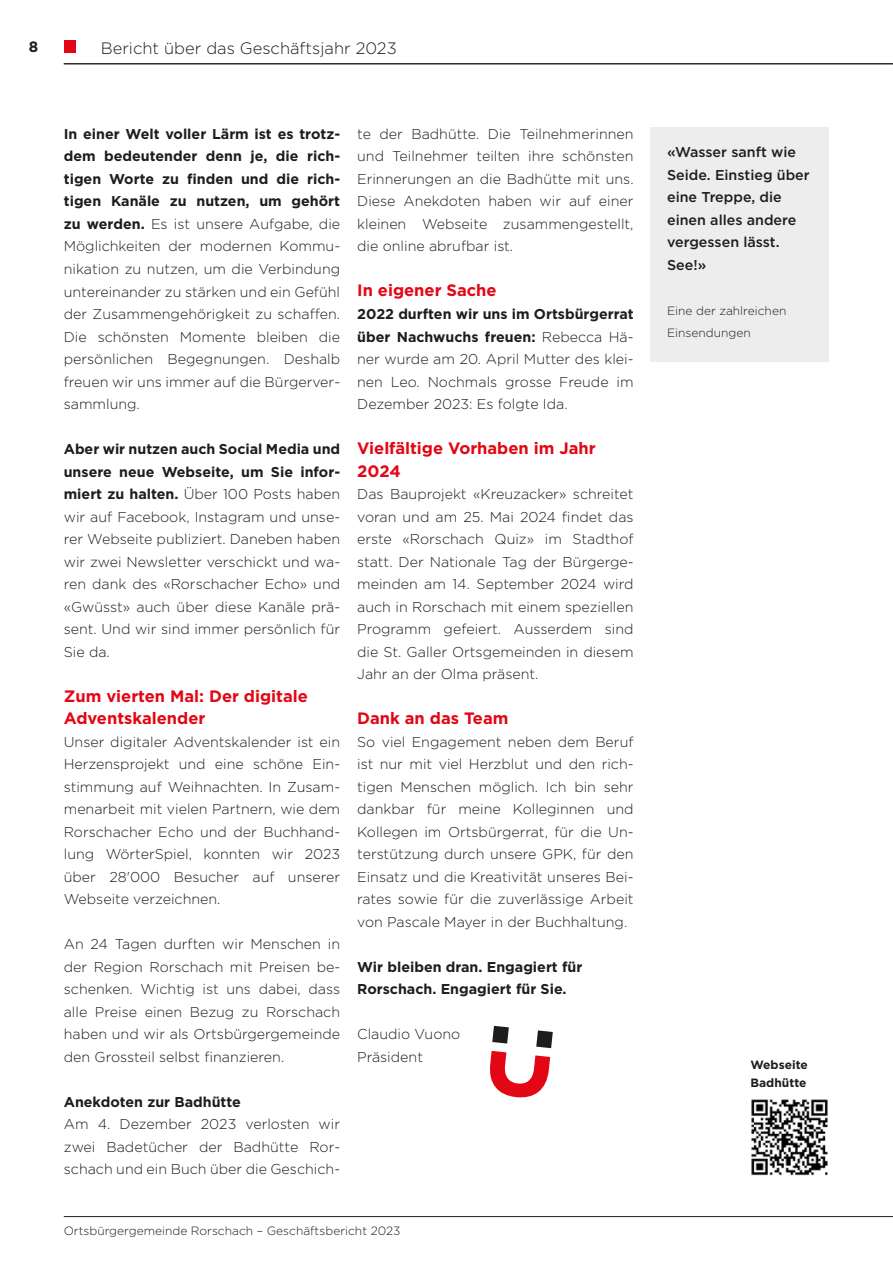
<style>
.page{position:relative;width:893px;height:1263px;background:#fff}
.page>*{position:absolute;margin:0;border:0;box-sizing:border-box;transform-origin:0 0}
.t1{font:700 16.5px/22.5px "Gotham";color:#e30614}
.t2{font:300 16.5px "Gotham";color:#1d1d1b}
.t3{font:700 15px "Gotham";color:#1d1d1b}
.t4{font:300 14.25px/22.5px "Gotham";color:#1d1d1b;text-align:justify}
.t5{font:500 14.25px/22.5px "Gotham";color:#1d1d1b}
.t6{font:700 14.25px/22.5px "Gotham";color:#1d1d1b}
.t7{font:300 12px/22.5px "Gotham";color:#1d1d1b}
.t8{font:700 12px/18px "Gotham";color:#1d1d1b}
.s1{font-weight:700}
</style>
<div class="page">
<div style="left:64px;top:41px;width:11px;height:12px;background:#e30614"></div>
<hr style="left:64px;top:1216px;width:829px;height:1px;background:#1d1d1b">
<div style="left:64px;top:40px;width:11px;height:12px;background:#e30614"></div>
<hr style="left:64px;top:63px;width:829px;height:1px;background:#1d1d1b">
<img style="left:751px;top:1099px;width:77px;height:77px">
<div style="left:651px;top:128px;width:178px;height:234px;background:#ededed"></div>
<svg style="left:490px;top:1026px;width:63px;height:72px"></svg>
<p class="t3" style="left:29px;top:37px;width:11px">8</p>
<p class="t2" style="left:101px;top:37px;width:297px">Bericht über das Geschäftsjahr 2023</p>
<p class="t4" style="left:64px;top:122px;width:278px"><span class="s1">In einer Welt voller Lärm ist es trotz&shy;dem bedeutender denn je, die rich&shy;tigen Worte zu finden und die rich&shy;tigen Kanäle zu nutzen, um gehört zu werden.</span> Es ist unsere Aufgabe, die Möglichkeiten der modernen Kommu&shy;nikation zu nutzen, um die Verbindung untereinander zu stärken und ein Gefühl der Zusammengehörigkeit zu schaffen.<br>Die schönsten Momente bleiben die persönlichen Begegnungen. Deshalb freuen wir uns immer auf die Bürgerver&shy;sammlung.</p>
<p class="t4" style="left:64px;top:437px;width:278px"><span class="s1">Aber wir nutzen auch Social Media und unsere neue Webseite, um Sie infor&shy;miert zu halten.</span> Über 100 Posts haben wir auf Facebook, Instagram und unse&shy;rer Webseite publiziert. Daneben haben wir zwei Newsletter verschickt und wa&shy;ren dank des «Rorschacher Echo» und «Gwüsst» auch über diese Kanäle prä&shy;sent. Und wir sind immer persönlich für Sie da.</p>
<p class="t1" style="left:64px;top:684px;width:246px">Zum vierten Mal: Der digitale<br>Adventskalender</p>
<p class="t4" style="left:64px;top:730px;width:278px">Unser digitaler Adventskalender ist ein Herzensprojekt und eine schöne Ein&shy;stimmung auf Weihnachten. In Zusam&shy;menarbeit mit vielen Partnern, wie dem Rorschacher Echo und der Buchhand&shy;lung WörterSpiel, konnten wir 2023 über 28'000 Besucher auf unserer Webseite verzeichnen.</p>
<p class="t4" style="left:64px;top:932px;width:278px">An 24 Tagen durften wir Menschen in der Region Rorschach mit Preisen be&shy;schenken. Wichtig ist uns dabei, dass alle Preise einen Bezug zu Rorschach haben und wir als Ortsbürgergemeinde den Grossteil selbst finanzieren.</p>
<p class="t6" style="left:64px;top:1090px;width:179px">Anekdoten zur Badhütte</p>
<p class="t4" style="left:64px;top:1112px;width:278px">Am 4. Dezember 2023 verlosten wir zwei Badetücher der Badhütte Ror&shy;schach und ein Buch über die Geschich-</p>
<p class="t4" style="left:357px;top:122px;width:278px">te der Badhütte. Die Teilnehmerinnen und Teilnehmer teilten ihre schönsten Erinnerungen an die Badhütte mit uns.<br>Diese Anekdoten haben wir auf einer kleinen Webseite zusammengestellt, die online abrufbar ist.</p>
<p class="t1" style="left:357px;top:279px;width:141px">In eigener Sache</p>
<p class="t4" style="left:357px;top:302px;width:278px"><span class="s1">2022 durften wir uns im Ortsbürgerrat über Nachwuchs freuen:</span> Rebecca Hä&shy;ner wurde am 20. April Mutter des klei&shy;nen Leo. Nochmals grosse Freude im Dezember 2023: Es folgte Ida.</p>
<p class="t1" style="left:357px;top:437px;width:240px">Vielfältige Vorhaben im Jahr<br>2024</p>
<p class="t4" style="left:357px;top:482px;width:278px">Das Bauprojekt «Kreuzacker» schreitet voran und am 25. Mai 2024 findet das erste «Rorschach Quiz» im Stadthof statt. Der Nationale Tag der Bürgerge&shy;meinden am 14. September 2024 wird auch in Rorschach mit einem speziellen Programm gefeiert. Ausserdem sind die St. Galler Ortsgemeinden in diesem Jahr an der Olma präsent.</p>
<p class="t1" style="left:357px;top:707px;width:153px">Dank an das Team</p>
<p class="t4" style="left:357px;top:730px;width:278px">So viel Engagement neben dem Beruf ist nur mit viel Herzblut und den rich&shy;tigen Menschen möglich. Ich bin sehr dankbar für meine Kolleginnen und Kollegen im Ortsbürgerrat, für die Un&shy;terstützung durch unsere GPK, für den Einsatz und die Kreativität unseres Bei&shy;rates sowie für die zuverlässige Arbeit von Pascale Mayer in der Buchhaltung.</p>
<p class="t6" style="left:357px;top:955px;width:227px">Wir bleiben dran. Engagiert für<br>Rorschach. Engagiert für Sie.</p>
<p class="t4" style="left:357px;top:1022px;width:105px">Claudio Vuono<br>Präsident</p>
<p class="t7" style="left:64px;top:1219px;width:338px">Ortsbürgergemeinde Rorschach – Geschäftsbericht 2023</p>
<p class="t5" style="left:667px;top:141px;width:144px">«Wasser sanft wie<br>Seide. Einstieg über eine Treppe, die einen alles andere vergessen lässt.<br>See!»</p>
<p class="t7" style="left:667px;top:299px;width:121px">Eine der zahlreichen<br>Einsendungen</p>
<p class="t8" style="left:750px;top:1055px;width:59px">Webseite<br>Badhütte</p>
</div>
